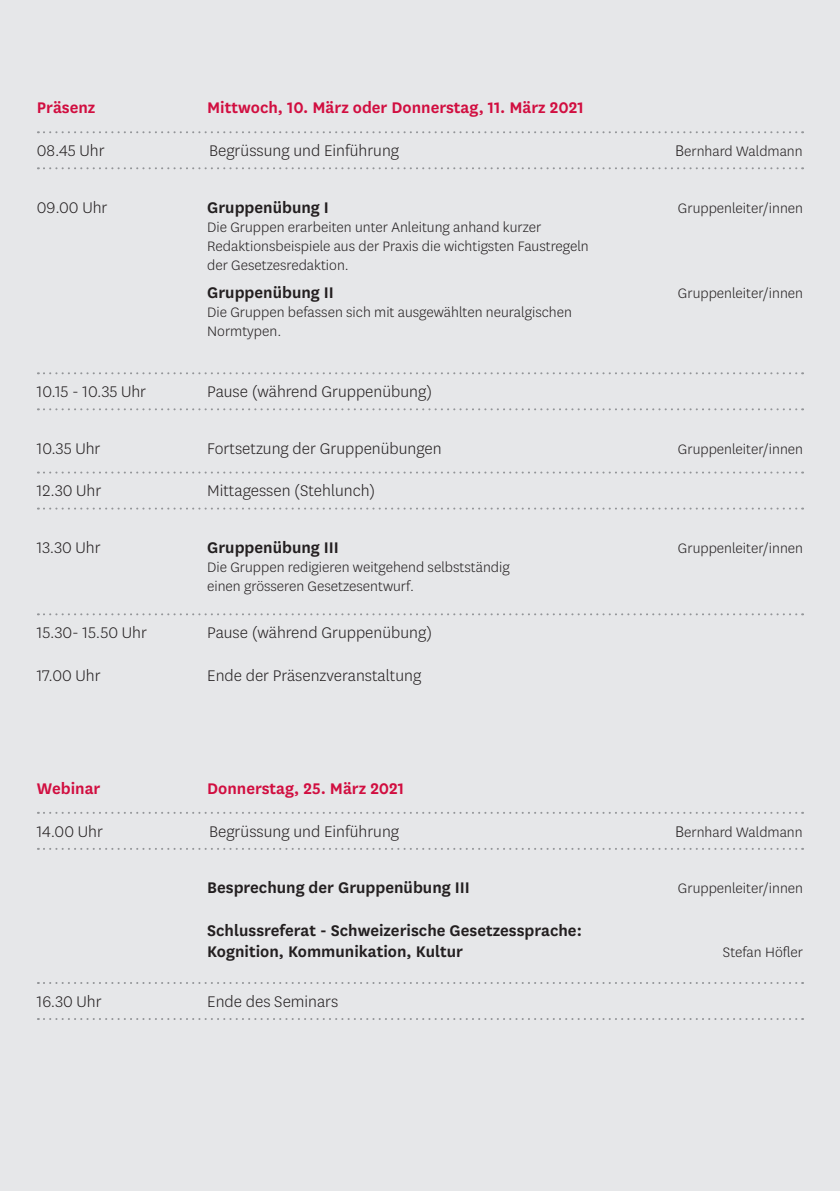
<style>
.page{position:relative;width:840px;height:1191px;background:#fff}
.page>*{position:absolute;margin:0;border:0;box-sizing:border-box;transform-origin:0 0}
.t1{font:300 18px "National Uni Fr";color:#231f20}
.t2{font:600 18px/21.6px "National Uni Fr";color:#231f20}
.t3{font:600 18px "National Uni Fr";color:#d10e40}
.t4{font:300 16px/19.2px "National Uni Fr";color:#231f20}
.s1{font-size:18px}
</style>
<div class="page">
<div style="left:0;top:0;width:839px;height:1191px;background:#e6e7e9"></div>
<svg style="left:38px;top:131px;width:764px;height:2px"></svg>
<svg style="left:38px;top:167px;width:764px;height:2px"></svg>
<svg style="left:38px;top:372px;width:764px;height:2px"></svg>
<svg style="left:38px;top:408px;width:764px;height:2px"></svg>
<svg style="left:38px;top:471px;width:764px;height:2px"></svg>
<svg style="left:38px;top:507px;width:764px;height:2px"></svg>
<svg style="left:38px;top:613px;width:764px;height:2px"></svg>
<svg style="left:38px;top:812px;width:764px;height:2px"></svg>
<svg style="left:38px;top:848px;width:764px;height:2px"></svg>
<svg style="left:38px;top:982px;width:764px;height:2px"></svg>
<svg style="left:38px;top:1018px;width:764px;height:2px"></svg>
<p class="t3" style="left:37px;top:95px;width:60px">Präsenz</p>
<p class="t3" style="left:207px;top:95px;width:378px">Mittwoch, 10. März oder Donnerstag, 11. März 2021</p>
<p class="t1" style="left:37px;top:139px;width:69px">08.45 Uhr</p>
<p class="t1" style="left:209px;top:139px;width:191px">Begrüssung und Einführung</p>
<p class="t4" style="left:674px;top:141px;width:129px"><span class="s1">B</span>ernhard Waldmann</p>
<p class="t1" style="left:37px;top:196px;width:72px">09.00 Uhr</p>
<p class="t2" style="left:207px;top:195px;width:123px">Gruppenübung I</p>
<p class="t4" style="left:677px;top:198px;width:127px">Gruppenleiter/innen</p>
<p class="t4" style="left:207px;top:217px;width:383px">Die Gruppen erarbeiten unter Anleitung anhand kurzer<br>Redaktionsbeispiele aus der Praxis die wichtigsten Faustregeln der Gesetzesredaktion.</p>
<p class="t2" style="left:207px;top:280px;width:128px">Gruppenübung II</p>
<p class="t4" style="left:677px;top:283px;width:127px">Gruppenleiter/innen</p>
<p class="t4" style="left:207px;top:302px;width:366px">Die Gruppen befassen sich mit ausgewählten neuralgischen<br>Normtypen.</p>
<p class="t1" style="left:37px;top:380px;width:111px">10.15 - 10.35 Uhr</p>
<p class="t1" style="left:207px;top:380px;width:226px">Pause (während Gruppenübung)</p>
<p class="t1" style="left:37px;top:437px;width:65px">10.35 Uhr</p>
<p class="t1" style="left:207px;top:437px;width:236px">Fortsetzung der Gruppenübungen</p>
<p class="t4" style="left:677px;top:439px;width:127px">Gruppenleiter/innen</p>
<p class="t1" style="left:37px;top:479px;width:66px">12.30 Uhr</p>
<p class="t1" style="left:207px;top:479px;width:170px">Mittagessen (Stehlunch)</p>
<p class="t1" style="left:37px;top:536px;width:65px">13.30 Uhr</p>
<p class="t2" style="left:207px;top:535px;width:133px">Gruppenübung III</p>
<p class="t4" style="left:677px;top:538px;width:127px">Gruppenleiter/innen</p>
<p class="t4" style="left:207px;top:557px;width:304px">Die Gruppen redigieren weitgehend selbstständig einen grösseren Gesetzesentwurf.</p>
<p class="t1" style="left:37px;top:621px;width:112px">15.30- 15.50 Uhr</p>
<p class="t1" style="left:207px;top:621px;width:226px">Pause (während Gruppenübung)</p>
<p class="t1" style="left:37px;top:664px;width:65px">17.00 Uhr</p>
<p class="t1" style="left:207px;top:664px;width:215px">Ende der Präsenzveranstaltung</p>
<p class="t3" style="left:37px;top:776px;width:65px">Webinar</p>
<p class="t3" style="left:207px;top:776px;width:198px">Donnerstag, 25. März 2021</p>
<p class="t1" style="left:37px;top:820px;width:67px">14.00 Uhr</p>
<p class="t1" style="left:209px;top:820px;width:191px">Begrüssung und Einführung</p>
<p class="t4" style="left:674px;top:821px;width:129px"><span class="s1">B</span>ernhard Waldmann</p>
<p class="t2" style="left:207px;top:875px;width:264px">Besprechung der Gruppenübung III</p>
<p class="t4" style="left:677px;top:878px;width:127px">Gruppenleiter/innen</p>
<p class="t2" style="left:207px;top:918px;width:376px">Schlussreferat - Schweizerische Gesetzessprache:<br>Kognition, Kommunikation, Kultur</p>
<p class="t4" style="left:722px;top:942px;width:82px">Stefan Höfler</p>
<p class="t1" style="left:37px;top:990px;width:66px">16.30 Uhr</p>
<p class="t1" style="left:207px;top:990px;width:132px">Ende des Seminars</p>
</div>
